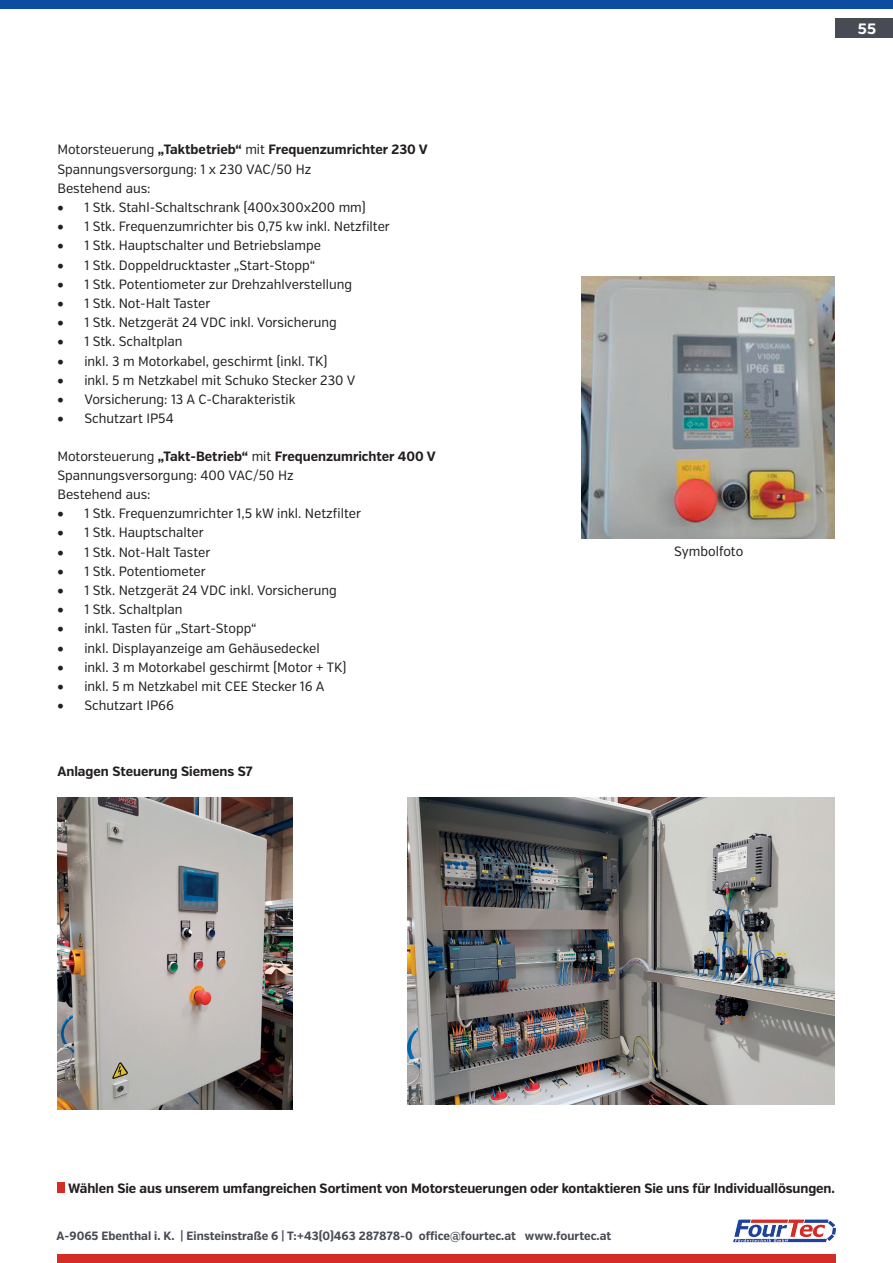
<style>
.page{position:relative;width:893px;height:1263px;background:#fff}
.page>*{position:absolute;margin:0;border:0;box-sizing:border-box;transform-origin:0 0}
.t1{font:700 15px "Verb";color:#fff}
.t2{font:13.5px/19.2px "Verb Cond";color:#231f20}
.t3{font:700 13.5px "Verb Cond";letter-spacing:-.005em;color:#231f20}
.t4{font:700 12px "Verb Cond";color:#494b54}
.s1{font-weight:700}
</style>
<div class="page">
<div style="left:0;top:0;width:893px;height:9px;background:#0d4da1"></div>
<div style="left:836px;top:19px;width:57px;height:19px;background:#494b54"></div>
<img style="left:733px;top:1219px;width:104px;height:24px">
<div style="left:57px;top:1254px;width:779px;height:9px;background:#d42d26"></div>
<img style="left:582px;top:276px;width:253px;height:262px">
<img style="left:57px;top:797px;width:235px;height:312px">
<img style="left:408px;top:797px;width:426px;height:307px">
<div style="left:57px;top:1182px;width:8px;height:11px;background:#d42d26"></div>
<p class="t2" style="left:57px;top:140px;width:372px">Motorsteuerung <span class="s1">„Taktbetrieb“</span> mit <span class="s1">Frequenzumrichter 230 V<br></span>Spannungsversorgung: 1 x 230 VAC/50 Hz<br>Bestehend aus:</p>
<p class="t2" style="left:57px;top:198px;width:310px">• 1 Stk. Stahl-Schaltschrank (400x300x200 mm)</p>
<p class="t2" style="left:57px;top:217px;width:334px">• 1 Stk. Frequenzumrichter bis 0,75 kw inkl. Netzfilter</p>
<p class="t2" style="left:57px;top:236px;width:265px">• 1 Stk. Hauptschalter und Betriebslampe</p>
<p class="t2" style="left:57px;top:255px;width:259px">• 1 Stk. Doppeldrucktaster „Start-Stopp“</p>
<p class="t2" style="left:57px;top:275px;width:296px">• 1 Stk. Potentiometer zur Drehzahlverstellung</p>
<p class="t2" style="left:57px;top:294px;width:154px">• 1 Stk. Not-Halt Taster</p>
<p class="t2" style="left:57px;top:313px;width:281px">• 1 Stk. Netzgerät 24 VDC inkl. Vorsicherung</p>
<p class="t2" style="left:57px;top:332px;width:127px">• 1 Stk. Schaltplan</p>
<p class="t2" style="left:57px;top:351px;width:272px">• inkl. 3 m Motorkabel, geschirmt (inkl. TK)</p>
<p class="t2" style="left:57px;top:371px;width:299px">• inkl. 5 m Netzkabel mit Schuko Stecker 230 V</p>
<p class="t2" style="left:57px;top:390px;width:240px">• Vorsicherung: 13 A C-Charakteristik</p>
<p class="t2" style="left:57px;top:409px;width:118px">• Schutzart IP54</p>
<p class="t2" style="left:57px;top:446px;width:380px">Motorsteuerung <span class="s1">„Takt-Betrieb“</span> mit <span class="s1">Frequenzumrichter 400 V<br></span>Spannungsversorgung: 400 VAC/50 Hz<br>Bestehend aus:</p>
<p class="t2" style="left:57px;top:504px;width:305px">• 1 Stk. Frequenzumrichter 1,5 kW inkl. Netzfilter</p>
<p class="t2" style="left:57px;top:523px;width:148px">• 1 Stk. Hauptschalter</p>
<p class="t2" style="left:57px;top:542px;width:154px">• 1 Stk. Not-Halt Taster</p>
<p class="t2" style="left:57px;top:562px;width:150px">• 1 Stk. Potentiometer</p>
<p class="t2" style="left:57px;top:581px;width:281px">• 1 Stk. Netzgerät 24 VDC inkl. Vorsicherung</p>
<p class="t2" style="left:57px;top:600px;width:127px">• 1 Stk. Schaltplan</p>
<p class="t2" style="left:57px;top:619px;width:201px">• inkl. Tasten für „Start-Stopp“</p>
<p class="t2" style="left:57px;top:638px;width:264px">• inkl. Displayanzeige am Gehäusedeckel</p>
<p class="t2" style="left:57px;top:658px;width:291px">• inkl. 3 m Motorkabel geschirmt (Motor + TK)</p>
<p class="t2" style="left:57px;top:677px;width:269px">• inkl. 5 m Netzkabel mit CEE Stecker 16 A</p>
<p class="t2" style="left:57px;top:696px;width:118px">• Schutzart IP66</p>
<p class="t3" style="left:57px;top:763px;width:197px">Anlagen Steuerung Siemens S7</p>
<p class="t1" style="left:858px;top:20px;width:20px">55</p>
<p class="t2" style="left:674px;top:542px;width:71px">Symbolfoto</p>
<p class="t3" style="left:68px;top:1180px;width:768px">Wählen Sie aus unserem umfangreichen Sortiment von Motorsteuerungen oder kontaktieren Sie uns für Individuallösungen.</p>
<p class="t4" style="left:57px;top:1228px;width:556px">A-9065 Ebenthal i. K. | Einsteinstraße 6 | T:+43(0)463 287878-0 office@fourtec.at www.fourtec.at</p>
</div>
